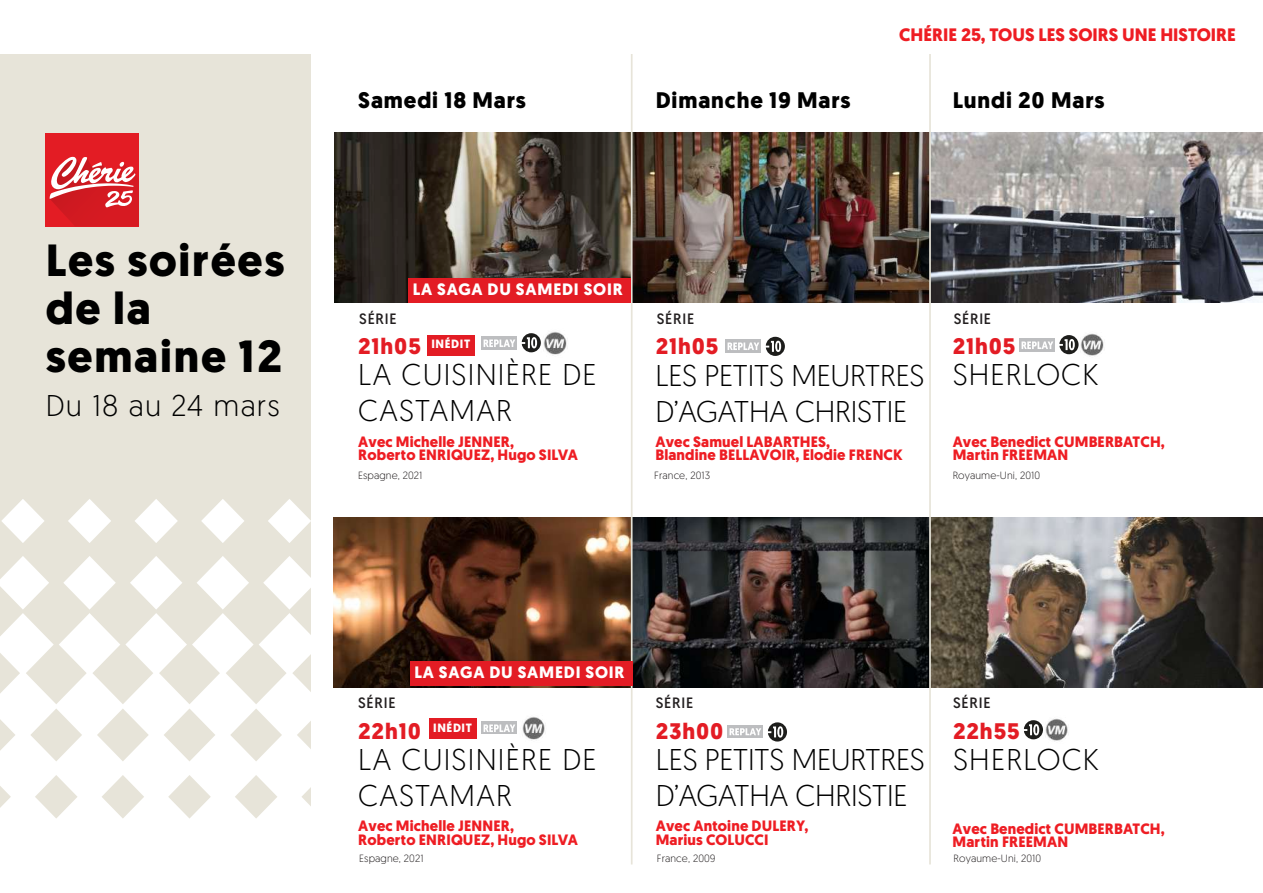
<style>
.page{position:relative;width:1263px;height:893px;background:#fff}
.page>*{position:absolute;margin:0;border:0;box-sizing:border-box;transform-origin:0 0}
.t1{font:700 45px/48px "Geomanist";letter-spacing:.04em;color:#000}
.t2{font:300 30px/36px "Geomanist";color:#000}
.t3{font:300 30px/36px "Geomanist";letter-spacing:.04em;color:#000}
.t4{font:700 22.5px "Geomanist";letter-spacing:.04em;color:#000}
.t5{font:700 22.5px "Geomanist";letter-spacing:.04em;color:#e31c24}
.t6{font:700 18px "Geomanist";color:#ee1d23}
.t7{font:700 16.5px "Geomanist";letter-spacing:.05em;color:#fff}
.t8{font:700 15px/13.5px "Geomanist";letter-spacing:.01em;color:#ee1d23}
.t9{font:15px "Geomanist";letter-spacing:.05em;color:#231f20}
.t10{font:700 12px "Geomanist";letter-spacing:.05em;color:#fff}
.t11{font:300 10.5px "Geomanist";letter-spacing:.01em;color:#231f20}
</style>
<div class="page">
<div style="left:0;top:54px;width:310px;height:775px;background:#e7e4d9"></div>
<svg style="left:268px;top:499px;width:43px;height:44px"></svg>
<svg style="left:263px;top:556px;width:48px;height:54px"></svg>
<svg style="left:201px;top:499px;width:43px;height:44px"></svg>
<svg style="left:197px;top:556px;width:52px;height:53px"></svg>
<svg style="left:0;top:613px;width:338px;height:216px;fill:#fff"></svg>
<svg style="left:135px;top:499px;width:43px;height:44px"></svg>
<svg style="left:130px;top:556px;width:52px;height:53px"></svg>
<svg style="left:68px;top:499px;width:43px;height:44px"></svg>
<svg style="left:63px;top:556px;width:53px;height:54px"></svg>
<svg style="left:1px;top:499px;width:43px;height:44px"></svg>
<svg style="left:0;top:556px;width:49px;height:53px"></svg>
<img style="left:334px;top:517px;width:929px;height:170px">
<img style="left:335px;top:133px;width:928px;height:170px">
<div style="left:46px;top:133px;width:93px;height:93px;background:#e31c24"></div>
<svg style="left:50px;top:157px;width:89px;height:69px"></svg>
<hr style="left:631px;top:54px;width:1px;height:810px;background:#e7e4d9">
<hr style="left:929px;top:54px;width:2px;height:810px;background:#e7e4d9">
<div style="left:427px;top:335px;width:48px;height:21px;background:#e31c24"></div>
<div style="left:408px;top:278px;width:223px;height:25px;background:#e31c24"></div>
<div style="left:429px;top:718px;width:48px;height:21px;background:#e31c24"></div>
<div style="left:410px;top:662px;width:223px;height:24px;background:#e31c24"></div>
<img style="left:482px;top:721px;width:34px;height:13px">
<img style="left:522px;top:717px;width:23px;height:24px">
<svg style="left:766px;top:337px;width:19px;height:19px"></svg>
<img style="left:725px;top:340px;width:35px;height:12px">
<svg style="left:768px;top:722px;width:19px;height:19px"></svg>
<img style="left:728px;top:725px;width:34px;height:13px">
<img style="left:1020px;top:338px;width:35px;height:13px">
<svg style="left:1059px;top:335px;width:19px;height:19px"></svg>
<img style="left:1078px;top:333px;width:26px;height:24px">
<svg style="left:1024px;top:720px;width:18px;height:19px"></svg>
<img style="left:1042px;top:718px;width:27px;height:24px">
<img style="left:482px;top:337px;width:35px;height:12px">
<img style="left:543px;top:332px;width:24px;height:23px">
<svg style="left:522px;top:333px;width:19px;height:19px"></svg>
<h1 class="t1" style="left:46px;top:236px;width:240px">Les soirées de la semaine 12</h1>
<h2 class="t3" style="left:46px;top:386px;width:236px">Du 18 au 24 mars</h2>
<p class="t6" style="left:899px;top:23px;width:338px">CHÉRIE 25, TOUS LES SOIRS UNE HISTOIRE</p>
<h3 class="t4" style="left:358px;top:85px;width:169px">Samedi 18 Mars</h3>
<h3 class="t4" style="left:656px;top:85px;width:196px">Dimanche 19 Mars</h3>
<h3 class="t4" style="left:953px;top:85px;width:153px">Lundi 20 Mars</h3>
<p class="t7" style="left:413px;top:278px;width:212px">LA SAGA DU SAMEDI SOIR</p>
<p class="t9" style="left:359px;top:309px;width:39px">SÉRIE</p>
<p class="t9" style="left:657px;top:309px;width:39px">SÉRIE</p>
<p class="t9" style="left:954px;top:309px;width:39px">SÉRIE</p>
<p class="t10" style="left:431px;top:336px;width:40px">INÉDIT</p>
<h3 class="t5" style="left:358px;top:332px;width:64px">21h05</h3>
<h3 class="t5" style="left:656px;top:332px;width:64px">21h05</h3>
<h3 class="t5" style="left:953px;top:332px;width:64px">21h05</h3>
<h2 class="t3" style="left:358px;top:355px;width:240px">LA CUISINIÈRE DE<br>CASTAMAR</h2>
<h2 class="t2" style="left:655px;top:356px;width:445px">LES PETITS MEURTRES SHERLOCK<br>D’AGATHA CHRISTIE</h2>
<p class="t8" style="left:358px;top:435px;width:221px">Avec Michelle JENNER,<br>Roberto ENRIQUEZ, Hugo SILVA</p>
<p class="t8" style="left:655px;top:435px;width:249px">Avec Samuel LABARTHES,<br>Blandine BELLAVOIR, Elodie FRENCK</p>
<p class="t11" style="left:654px;top:468px;width:57px">France, 2013</p>
<p class="t11" style="left:358px;top:468px;width:66px">Espagne, 2021</p>
<p class="t8" style="left:953px;top:435px;width:214px">Avec Benedict CUMBERBATCH,<br>Martin FREEMAN</p>
<p class="t11" style="left:953px;top:468px;width:89px">Royaume-Uni, 2010</p>
<p class="t7" style="left:414px;top:662px;width:212px">LA SAGA DU SAMEDI SOIR</p>
<p class="t9" style="left:358px;top:693px;width:39px">SÉRIE</p>
<p class="t9" style="left:656px;top:693px;width:39px">SÉRIE</p>
<p class="t9" style="left:953px;top:693px;width:39px">SÉRIE</p>
<p class="t10" style="left:433px;top:719px;width:40px">INÉDIT</p>
<h3 class="t5" style="left:358px;top:716px;width:64px">22h10</h3>
<h3 class="t5" style="left:656px;top:716px;width:69px">23h00</h3>
<h3 class="t5" style="left:953px;top:716px;width:68px">22h55</h3>
<h2 class="t3" style="left:358px;top:741px;width:240px">LA CUISINIÈRE DE<br>CASTAMAR</h2>
<h2 class="t2" style="left:656px;top:741px;width:271px">LES PETITS MEURTRES<br>D’AGATHA CHRISTIE</h2>
<h2 class="t3" style="left:953px;top:741px;width:148px">SHERLOCK</h2>
<p class="t8" style="left:358px;top:819px;width:221px">Avec Michelle JENNER,<br>Roberto ENRIQUEZ, Hugo SILVA</p>
<p class="t8" style="left:656px;top:819px;width:154px">Avec Antoine DULERY,<br>Marius COLUCCI</p>
<p class="t8" style="left:952px;top:822px;width:214px">Avec Benedict CUMBERBATCH,<br>Martin FREEMAN</p>
<p class="t11" style="left:359px;top:852px;width:66px">Espagne, 2021</p>
<p class="t11" style="left:657px;top:851px;width:60px">France, 2009</p>
<p class="t11" style="left:954px;top:852px;width:89px">Royaume-Uni, 2010</p>
</div>
